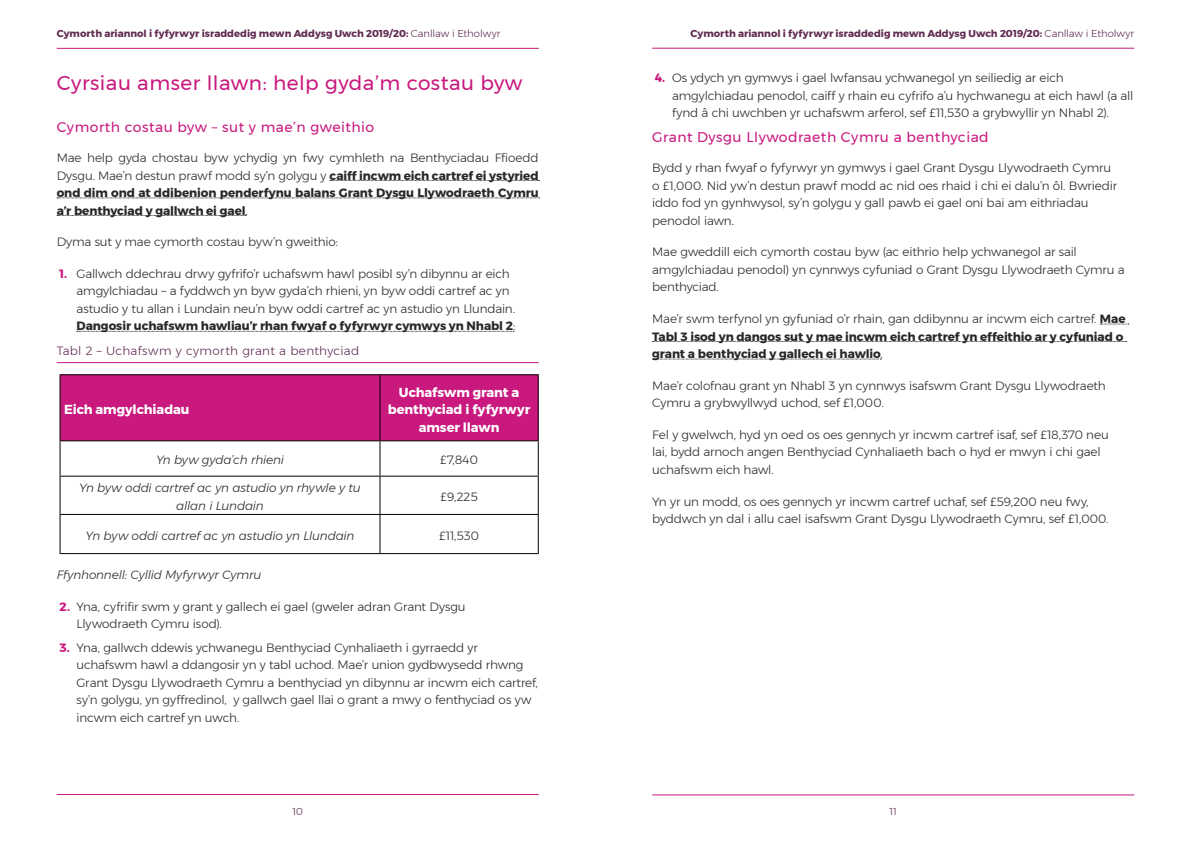
<style>
.page{position:relative;width:1191px;height:842px;background:#fff}
.page>*{position:absolute;margin:0;border:0;box-sizing:border-box;transform-origin:0 0}
.t1{font:20px "Montserrat";letter-spacing:.025em;color:#c9187e}
.t2{font:14px "Montserrat";letter-spacing:.035em;color:#c9187e}
.t3{font:700 13px/17.5px "Montserrat";letter-spacing:-.005em;color:#fff;text-align:center}
.t4{font:300 12px/17.5px "Montserrat";letter-spacing:-.015em;color:#292829}
.t5{font:700 12px/17.5px "Montserrat";letter-spacing:-.005em;color:#292829;text-align:justify}
.t6{font:italic 300 12px/17.5px "Montserrat";letter-spacing:-.015em;color:#292829;text-align:center}
.t7{font:300 12px "Montserrat";letter-spacing:.025em;color:#602b51}
.t8{font:700 10px "Montserrat";color:#602b51}
.t9{font:300 10px "Montserrat";color:#602b51}
.s1{font-weight:300}
.s2{font-weight:700;color:#c9187e}
.s3{font-weight:700}
</style>
<div class="page">
<hr style="left:57px;top:794px;width:482px;height:1px;background:#c9187e">
<hr style="left:652px;top:795px;width:482px;height:1px;background:#c9187e">
<hr style="left:652px;top:48px;width:482px;height:1px;background:#c9187e">
<hr style="left:57px;top:48px;width:482px;height:1px;background:#c9187e">
<svg style="left:330px;top:180px;width:209px;height:1px"></svg>
<svg style="left:57px;top:198px;width:482px;height:1px"></svg>
<svg style="left:57px;top:215px;width:189px;height:1px"></svg>
<svg style="left:77px;top:331px;width:437px;height:1px"></svg>
<hr style="left:57px;top:362px;width:482px;height:1px;background:#c9187e">
<svg style="left:1100px;top:324px;width:29px;height:1px"></svg>
<svg style="left:652px;top:341px;width:474px;height:1px"></svg>
<svg style="left:652px;top:359px;width:229px;height:1px"></svg>
<div style="left:61px;top:375px;width:477px;height:65px;background:#c9187e"></div>
<hr style="left:60px;top:374px;width:320px;height:1px;background:#000">
<hr style="left:60px;top:375px;width:1px;height:65px;background:#000">
<hr style="left:380px;top:374px;width:159px;height:1px;background:#000">
<hr style="left:379px;top:375px;width:1px;height:65px;background:#000">
<hr style="left:538px;top:375px;width:1px;height:65px;background:#000">
<hr style="left:60px;top:440px;width:320px;height:1px;background:#000">
<hr style="left:60px;top:441px;width:1px;height:35px;background:#000">
<hr style="left:380px;top:440px;width:159px;height:1px;background:#000">
<hr style="left:379px;top:441px;width:1px;height:35px;background:#000">
<hr style="left:538px;top:441px;width:1px;height:35px;background:#000">
<hr style="left:60px;top:476px;width:320px;height:1px;background:#000">
<hr style="left:60px;top:477px;width:1px;height:37px;background:#000">
<hr style="left:380px;top:476px;width:159px;height:1px;background:#000">
<hr style="left:379px;top:477px;width:1px;height:37px;background:#000">
<hr style="left:538px;top:477px;width:1px;height:37px;background:#000">
<hr style="left:60px;top:514px;width:320px;height:1px;background:#000">
<hr style="left:60px;top:515px;width:1px;height:38px;background:#000">
<hr style="left:380px;top:514px;width:159px;height:1px;background:#000">
<hr style="left:379px;top:515px;width:1px;height:38px;background:#000">
<hr style="left:538px;top:515px;width:1px;height:38px;background:#000">
<hr style="left:60px;top:553px;width:320px;height:1px;background:#000">
<hr style="left:380px;top:553px;width:159px;height:1px;background:#000">
<p class="t8" style="left:57px;top:25px;width:445px">Cymorth ariannol i fyfyrwyr israddedig mewn Addysg Uwch 2019/20: <span class="s1">Canllaw i Etholwyr</span></p>
<p class="t8" style="left:690px;top:25px;width:445px">Cymorth ariannol i fyfyrwyr israddedig mewn Addysg Uwch 2019/20: <span class="s1">Canllaw i Etholwyr</span></p>
<h1 class="t1" style="left:57px;top:68px;width:467px">Cyrsiau amser llawn: help gyda’m costau byw</h1>
<p class="t2" style="left:57px;top:116px;width:319px">Cymorth costau byw – sut y mae’n gweithio</p>
<p class="t5" style="left:57px;top:149px;width:483px"><span class="s1">Mae help gyda chostau byw ychydig yn fwy cymhleth na Benthyciadau Ffioedd Dysgu. Mae’n destun prawf modd sy’n golygu y</span> caiff incwm eich cartref ei ystyried ond dim ond at ddibenion penderfynu balans Grant Dysgu Llywodraeth Cymru a’r benthyciad y gallwch ei gael<span class="s1">.</span></p>
<p class="t4" style="left:57px;top:233px;width:283px">Dyma sut y mae cymorth costau byw’n gweithio:</p>
<p class="t4" style="left:77px;top:265px;width:440px;text-indent:-17px"><span class="s2">1.</span> Gallwch ddechrau drwy gyfrifo’r uchafswm hawl posibl sy’n dibynnu ar eich amgylchiadau – a fyddwch yn byw gyda’ch rhieni, yn byw oddi cartref ac yn astudio y tu allan i Lundain neu’n byw oddi cartref ac yn astudio yn Llundain.<br><span class="s3">Dangosir uchafswm hawliau’r rhan fwyaf o fyfyrwyr cymwys yn Nhabl 2</span>:</p>
<p class="t7" style="left:57px;top:342px;width:304px">Tabl 2 – Uchafswm y cymorth grant a benthyciad</p>
<p class="t4" style="left:672px;top:69px;width:463px;text-indent:-17px"><span class="s2">4.</span> Os ydych yn gymwys i gael lwfansau ychwanegol yn seiliedig ar eich amgylchiadau penodol, caiff y rhain eu cyfrifo a’u hychwanegu at eich hawl (a all fynd â chi uwchben yr uchafswm arferol, sef £11,530 a grybwyllir yn Nhabl 2).</p>
<p class="t2" style="left:652px;top:126px;width:338px">Grant Dysgu Llywodraeth Cymru a benthyciad</p>
<p class="t4" style="left:652px;top:159px;width:466px">Bydd y rhan fwyaf o fyfyrwyr yn gymwys i gael Grant Dysgu Llywodraeth Cymru o £1,000. Nid yw’n destun prawf modd ac nid oes rhaid i chi ei dalu’n ôl. Bwriedir iddo fod yn gynhwysol, sy’n golygu y gall pawb ei gael oni bai am eithriadau penodol iawn.</p>
<p class="t4" style="left:652px;top:243px;width:474px">Mae gweddill eich cymorth costau byw (ac eithrio help ychwanegol ar sail amgylchiadau penodol) yn cynnwys cyfuniad o Grant Dysgu Llywodraeth Cymru a benthyciad.</p>
<p class="t5" style="left:652px;top:310px;width:475px;text-align:left"><span class="s1">Mae’r swm terfynol yn gyfuniad o’r rhain, gan ddibynnu ar incwm eich cartref.</span> Mae<br>Tabl 3 isod yn dangos sut y mae incwm eich cartref yn effeithio ar y cyfuniad o grant a benthyciad y gallech ei hawlio<span class="s1">.</span></p>
<p class="t4" style="left:652px;top:377px;width:455px">Mae’r colofnau grant yn Nhabl 3 yn cynnwys isafswm Grant Dysgu Llywodraeth<br>Cymru a grybwyllwyd uchod, sef £1,000.</p>
<p class="t4" style="left:652px;top:426px;width:458px">Fel y gwelwch, hyd yn oed os oes gennych yr incwm cartref isaf, sef £18,370 neu lai, bydd arnoch angen Benthyciad Cynhaliaeth bach o hyd er mwyn i chi gael uchafswm eich hawl.</p>
<p class="t4" style="left:652px;top:492px;width:458px">Yn yr un modd, os oes gennych yr incwm cartref uchaf, sef £59,200 neu fwy, byddwch yn dal i allu cael isafswm Grant Dysgu Llywodraeth Cymru, sef £1,000.</p>
<p class="t3" style="left:388px;top:383px;width:144px">Uchafswm grant a benthyciad i fyfyrwyr amser llawn</p>
<p class="t3" style="left:64px;top:401px;width:127px">Eich amgylchiadau</p>
<p class="t6" style="left:156px;top:451px;width:129px">Yn byw gyda’ch rhieni</p>
<p class="t4" style="left:440px;top:451px;width:39px">£7,840</p>
<p class="t6" style="left:79px;top:479px;width:283px">Yn byw oddi cartref ac yn astudio yn rhywle y tu allan i Lundain</p>
<p class="t4" style="left:440px;top:488px;width:39px">£9,225</p>
<p class="t6" style="left:86px;top:527px;width:270px">Yn byw oddi cartref ac yn astudio yn Llundain</p>
<p class="t4" style="left:439px;top:527px;width:41px">£11,530</p>
<p class="t6" style="left:57px;top:566px;width:206px">Ffynhonnell: Cyllid Myfyrwyr Cymru</p>
<p class="t4" style="left:77px;top:598px;width:390px;text-indent:-17px"><span class="s2">2.</span> Yna, cyfrifir swm y grant y gallech ei gael (gweler adran Grant Dysgu<br>Llywodraeth Cymru isod).</p>
<p class="t4" style="left:77px;top:638px;width:463px;text-indent:-17px"><span class="s2">3.</span> Yna, gallwch ddewis ychwanegu Benthyciad Cynhaliaeth i gyrraedd yr uchafswm hawl a ddangosir yn y tabl uchod. Mae’r union gydbwysedd rhwng Grant Dysgu Llywodraeth Cymru a benthyciad yn dibynnu ar incwm eich cartref, sy’n golygu, yn gyffredinol, y gallwch gael llai o grant a mwy o fenthyciad os yw incwm eich cartref yn uwch.</p>
<p class="t9" style="left:292px;top:804px;width:12px">10</p>
<p class="t9" style="left:889px;top:804px;width:9px">11</p>
</div>
